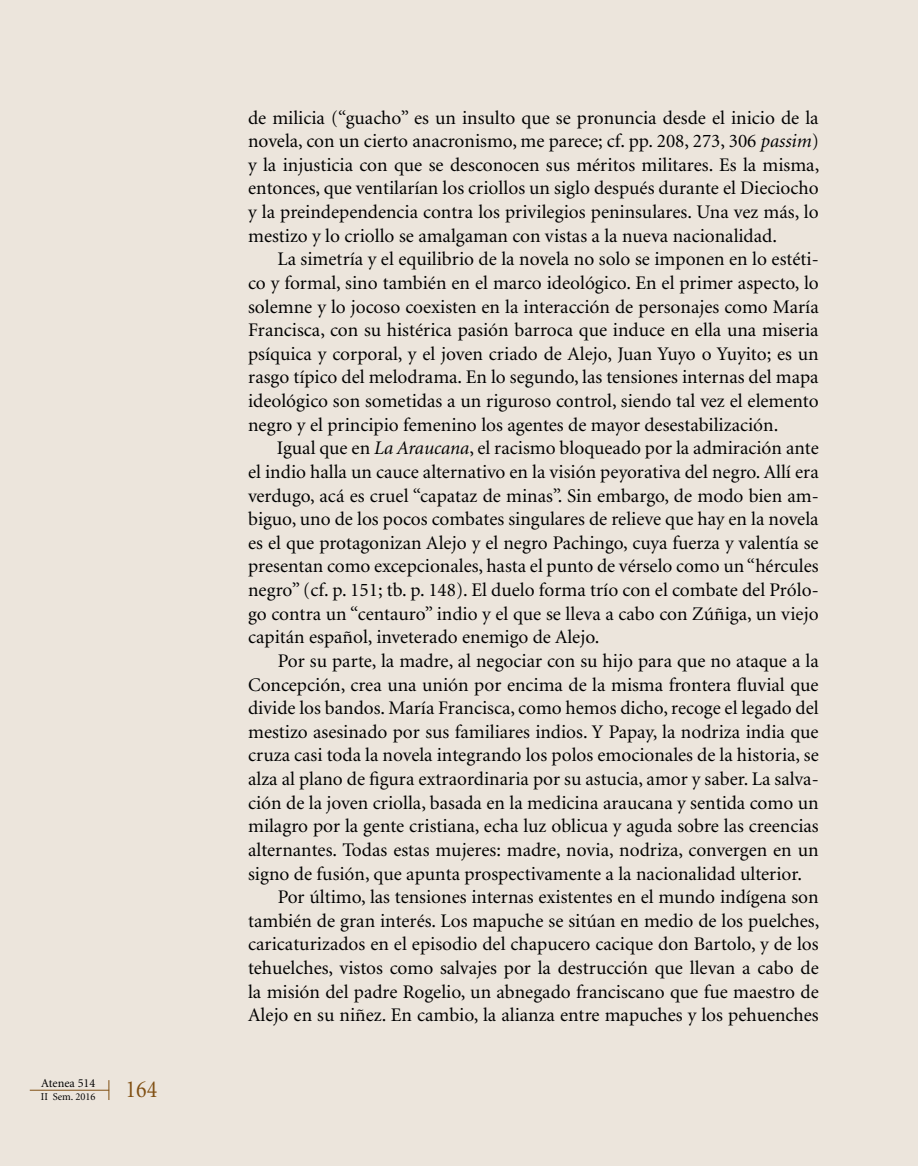
<style>
.page{position:relative;width:918px;height:1166px;background:#ece5dc}
.page>*{position:absolute;margin:0;border:0;box-sizing:border-box;transform-origin:0 0}
.t1{font:24.5px "Minion";color:#804f12;scale:.9 1}
.t2{font:19.25px/23.6px "Minion";color:#000;text-align:justify}
.t3{font:12.25px "Minion";color:#000}
.t4{font:10.5px "Minion";color:#000}
.s1{font-style:italic}
</style>
<div class="page">
<hr style="left:30px;top:1090px;width:79px;height:1px;background:#804f12">
<svg style="left:109px;top:1080px;width:1px;height:20px"></svg>
<p class="t3" style="left:41px;top:1077px;width:56px">Atenea 514</p>
<p class="t4" style="left:41px;top:1091px;width:56px">II Sem. 2016</p>
<p class="t1" style="left:126px;top:1077px;width:37px">164</p>
<p class="t2" style="left:248px;top:106px;width:573px">de milicia (“guacho” es un insulto que se pronuncia desde el inicio de la novela, con un cierto anacronismo, me parece; cf. pp. 208, 273, 306 <span class="s1">passim</span>) y la injusticia con que se desconocen sus méritos militares. Es la misma, entonces, que ventilarían los criollos un siglo después durante el Dieciocho y la preindependencia contra los privilegios peninsulares. Una vez más, lo mestizo y lo criollo se amalgaman con vistas a la nueva nacionalidad.</p>
<p class="t2" style="left:248px;top:248px;width:572px;text-indent:29px">La simetría y el equilibrio de la novela no solo se imponen en lo estéti&shy;co y formal, sino también en el marco ideológico. En el primer aspecto, lo solemne y lo jocoso coexisten en la interacción de personajes como María Francisca, con su histérica pasión barroca que induce en ella una miseria psíquica y corporal, y el joven criado de Alejo, Juan Yuyo o Yuyito; es un rasgo típico del melodrama. En lo segundo, las tensiones internas del mapa ideológico son sometidas a un riguroso control, siendo tal vez el elemento negro y el principio femenino los agentes de mayor desestabilización.</p>
<p class="t2" style="left:248px;top:437px;width:572px;text-indent:29px">Igual que en <span class="s1">La Araucana</span>, el racismo bloqueado por la admiración ante el indio halla un cauce alternativo en la visión peyorativa del negro. Allí era verdugo, acá es cruel “capataz de minas”. Sin embargo, de modo bien am&shy;biguo, uno de los pocos combates singulares de relieve que hay en la novela es el que protagonizan Alejo y el negro Pachingo, cuya fuerza y valentía se presentan como excepcionales, hasta el punto de vérselo como un “hércules negro” (cf. p. 151; tb. p. 148). El duelo forma trío con el combate del Prólo&shy;go contra un “centauro” indio y el que se lleva a cabo con Zúñiga, un viejo capitán español, inveterado enemigo de Alejo.</p>
<p class="t2" style="left:278px;top:650px;width:542px">Por su parte, la madre, al negociar con su hijo para que no ataque a la</p>
<p class="t2" style="left:248px;top:673px;width:572px">Concepción, crea una unión por encima de la misma frontera fluvial que</p>
<p class="t2" style="left:248px;top:697px;width:572px">divide los bandos. María Francisca, como hemos dicho, recoge el legado del</p>
<p class="t2" style="left:248px;top:720px;width:572px">mestizo asesinado por sus familiares indios. Y Papay, la nodriza india que</p>
<p class="t2" style="left:248px;top:744px;width:572px">cruza casi toda la novela integrando los polos emocionales de la historia, se</p>
<p class="t2" style="left:248px;top:768px;width:572px">alza al plano de figura extraordinaria por su astucia, amor y saber. La salva-</p>
<p class="t2" style="left:248px;top:791px;width:572px">ción de la joven criolla, basada en la medicina araucana y sentida como un</p>
<p class="t2" style="left:248px;top:815px;width:572px">milagro por la gente cristiana, echa luz oblicua y aguda sobre las creencias</p>
<p class="t2" style="left:248px;top:839px;width:572px">alternantes. Todas estas mujeres: madre, novia, nodriza, convergen en un</p>
<p class="t2" style="left:248px;top:862px;width:555px">signo de fusión, que apunta prospectivamente a la nacionalidad ulterior.</p>
<p class="t2" style="left:278px;top:886px;width:542px">Por último, las tensiones internas existentes en el mundo indígena son</p>
<p class="t2" style="left:248px;top:909px;width:573px">también de gran interés. Los mapuche se sitúan en medio de los puelches,</p>
<p class="t2" style="left:248px;top:933px;width:572px">caricaturizados en el episodio del chapucero cacique don Bartolo, y de los</p>
<p class="t2" style="left:248px;top:957px;width:572px">tehuelches, vistos como salvajes por la destrucción que llevan a cabo de</p>
<p class="t2" style="left:248px;top:980px;width:572px">la misión del padre Rogelio, un abnegado franciscano que fue maestro de</p>
<p class="t2" style="left:248px;top:1004px;width:572px">Alejo en su niñez. En cambio, la alianza entre mapuches y los pehuenches</p>
</div>
